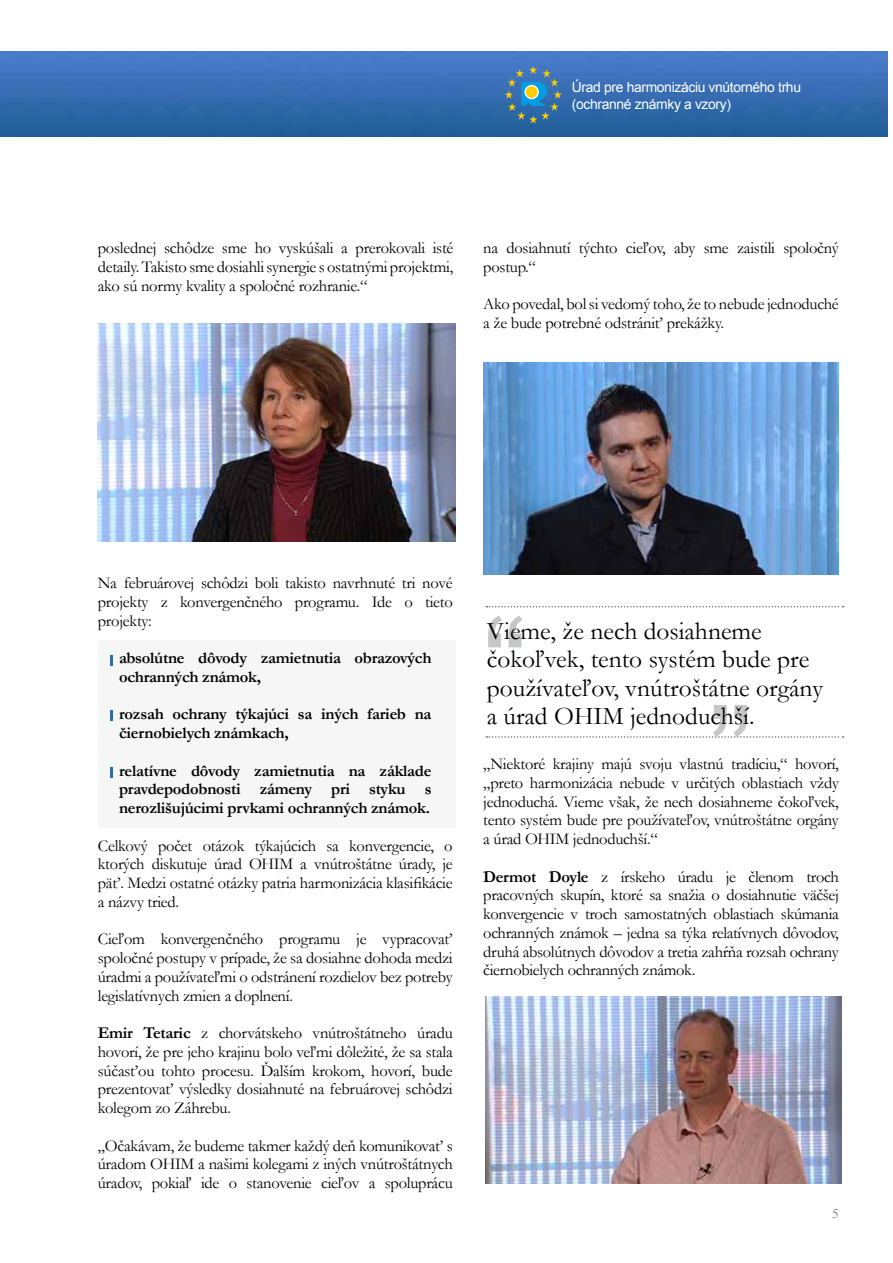
<style>
.page{position:relative;width:893px;height:1263px;background:#fff}
.page>*{position:absolute;margin:0;border:0;box-sizing:border-box;transform-origin:0 0}
.t1{font:135.3px "Arial";color:#c6c7c8}
.t2{font:25.5px/28.5px "Garamond";color:#000}
.t3{font:16.5px/18.8px "Garamond";letter-spacing:-.015em;color:#000;text-align:justify}
.t4{font:700 16.5px/18.8px "Garamond";letter-spacing:-.015em;color:#000}
.t5{font:13.95px/16.6px "Arial";letter-spacing:-.025em;color:#fff}
.t6{font:13.5px "Times New Roman";color:#87888a}
.s1{font-weight:700}
</style>
<div class="page">
<div style="left:98px;top:639px;width:357px;height:188px;background:#f6f6f6"></div>
<svg style="left:486px;top:606px;width:358px;height:1px"></svg>
<svg style="left:486px;top:736px;width:358px;height:2px"></svg>
<svg style="left:110px;top:655px;width:3px;height:11px"></svg>
<svg style="left:110px;top:710px;width:3px;height:11px"></svg>
<svg style="left:110px;top:767px;width:3px;height:11px"></svg>
<img style="left:486px;top:996px;width:356px;height:188px">
<img style="left:98px;top:323px;width:357px;height:218px">
<img style="left:484px;top:362px;width:355px;height:212px">
<img style="left:0;top:51px;width:888px;height:85px">
<svg style="left:505px;top:66px;width:57px;height:58px;background:#3f7aa7"></svg>
<svg style="left:524px;top:85px;width:15px;height:14px"></svg>
<div style="left:526px;top:86px;width:11px;height:12px;background:#fecc00;border-radius:50%"></div>
<p class="t5" style="left:572px;top:79px;width:231px">Úrad pre harmonizáciu vnútorného trhu (ochranné známky a vzory)</p>
<p class="t3" style="left:98px;top:238px;width:357px">poslednej schôdze sme ho vyskúšali a prerokovali isté detaily. Takisto sme dosiahli synergie s ostatnými projektmi, ako sú normy kvality a spoločné rozhranie.“</p>
<p class="t3" style="left:483px;top:238px;width:357px">na dosiahnutí týchto cieľov, aby sme zaistili spoločný postup.“</p>
<p class="t3" style="left:483px;top:294px;width:357px">Ako povedal, bol si vedomý toho, že to nebude jednoduché a že bude potrebné odstrániť prekážky.</p>
<p class="t3" style="left:98px;top:573px;width:357px">Na februárovej schôdzi boli takisto navrhnuté tri nové projekty z konvergenčného programu. Ide o tieto projekty:</p>
<p class="t4" style="left:119px;top:648px;width:314px">absolútne dôvody zamietnutia obrazových ochranných známok,</p>
<p class="t4" style="left:119px;top:705px;width:314px">rozsah ochrany týkajúci sa iných farieb na čiernobielych známkach,</p>
<p class="t4" style="left:119px;top:761px;width:314px;text-align:justify">relatívne dôvody zamietnutia na základe pravdepodobnosti zámeny pri styku s nerozlišujúcimi prvkami ochranných známok.</p>
<p class="t3" style="left:98px;top:835px;width:356px">Celkový počet otázok týkajúcich sa konvergencie, o ktorých diskutuje úrad OHIM a vnútroštátne úrady, je päť. Medzi ostatné otázky patria harmonizácia klasifikácie a názvy tried.</p>
<p class="t3" style="left:98px;top:929px;width:356px">Cieľom konvergenčného programu je vypracovať spoločné postupy v prípade, že sa dosiahne dohoda medzi úradmi a používateľmi o odstránení rozdielov bez potreby legislatívnych zmien a doplnení.</p>
<p class="t3" style="left:98px;top:1023px;width:356px"><span class="s1">Emir Tetaric</span> z chorvátskeho vnútroštátneho úradu hovorí, že pre jeho krajinu bolo veľmi dôležité, že sa stala súčasťou tohto procesu. Ďalším krokom, hovorí, bude prezentovať výsledky dosiahnuté na februárovej schôdzi kolegom zo Záhrebu.</p>
<p class="t3" style="left:98px;top:1135px;width:356px">„Očakávam, že budeme takmer každý deň komunikovať s úradom OHIM a našimi kolegami z iných vnútroštátnych úradov, pokiaľ ide o stanovenie cieľov a spoluprácu</p>
<h1 class="t1" style="left:483px;top:578px;width:47px">“</h1>
<h2 class="t2" style="left:487px;top:616px;width:276px">Vieme, že nech dosiahneme</h2>
<h2 class="t2" style="left:487px;top:644px;width:338px">čokoľvek, tento systém bude pre používateľov, vnútroštátne orgány a úrad OHIM jednoduchší.</h2>
<h1 class="t1" style="left:753px;top:774px;width:47px;rotate:-180deg">“</h1>
<p class="t3" style="left:483px;top:754px;width:357px">„Niektoré krajiny majú svoju vlastnú tradíciu,“ hovorí, „preto harmonizácia nebude v určitých oblastiach vždy jednoduchá. Vieme však, že nech dosiahneme čokoľvek, tento systém bude pre používateľov, vnútroštátne orgány a úrad OHIM jednoduchší.“</p>
<p class="t3" style="left:483px;top:867px;width:357px"><span class="s1">Dermot Doyle</span> z írskeho úradu je členom troch pracovných skupín, ktoré sa snažia o dosiahnutie väčšej konvergencie v troch samostatných oblastiach skúmania ochranných známok – jedna sa týka relatívnych dôvodov, druhá absolútnych dôvodov a tretia zahŕňa rozsah ochrany čiernobielych ochranných známok.</p>
<p class="t6" style="left:832px;top:1205px;width:8px">5</p>
</div>
